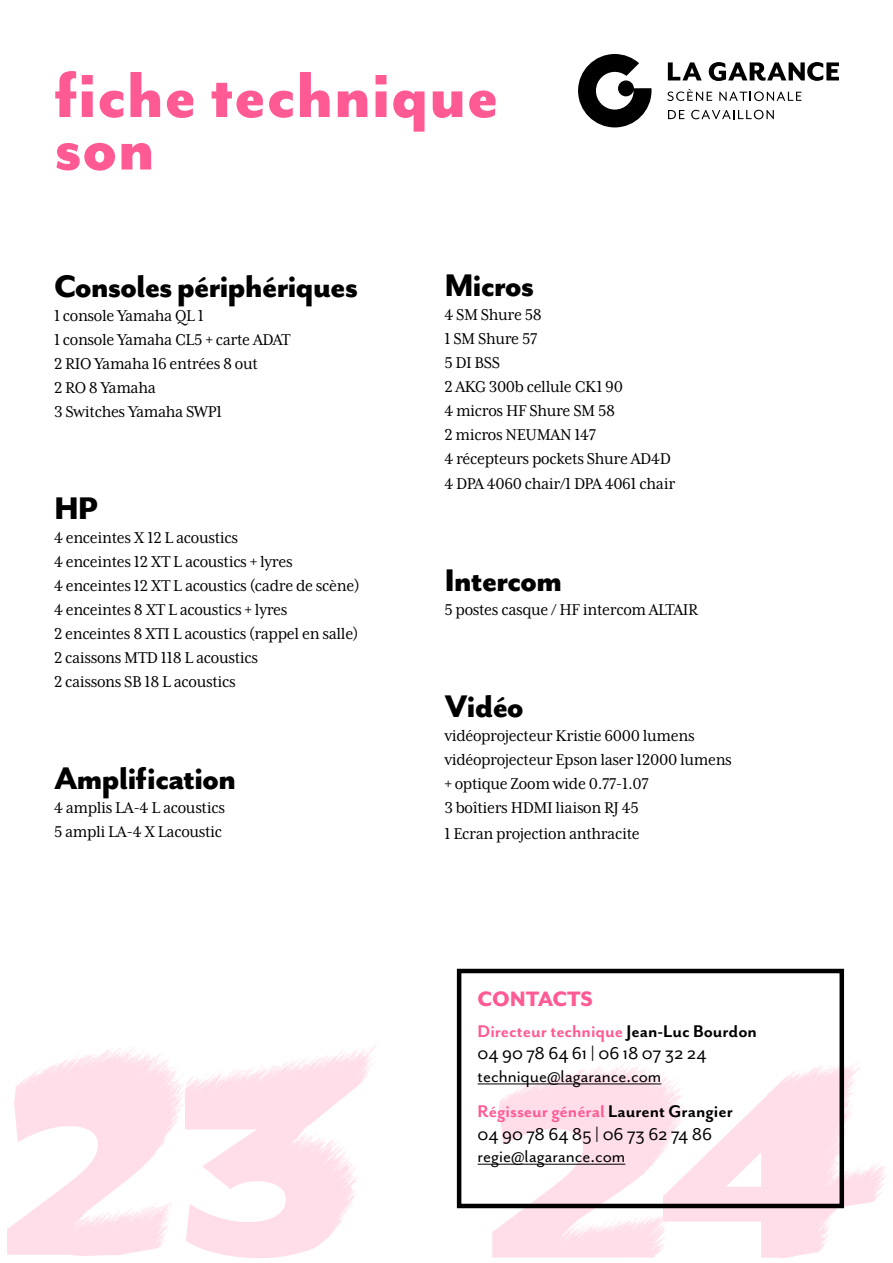
<style>
.page{position:relative;width:893px;height:1263px;background:#fff}
.page>*{position:absolute;margin:0;border:0;box-sizing:border-box;transform-origin:0 0}
.t1{font:800 75px "Mr Eaves Mod OT";color:#ff5a94}
.t2{font:800 36px "Mr Eaves San OT";letter-spacing:-.03em;color:#000}
.t3{font:800 24px "Mr Eaves San OT";letter-spacing:-.005em;color:#ff5a94}
.t4{font:19.5px/22.5px "Mr Eaves San OT";color:#000}
.t5{font:18px/24px "Mrs Eaves XL Serif Nar OT";letter-spacing:-.02em;color:#000}
.s1{font-weight:700;color:#ff5a94}
.s2{font-weight:700}
</style>
<div class="page">
<svg style="left:7px;top:1044px;width:370px;height:214px"></svg>
<svg style="left:492px;top:1061px;width:395px;height:197px"></svg>
<svg style="left:668px;top:62px;width:34px;height:18px"></svg>
<svg style="left:709px;top:62px;width:130px;height:19px"></svg>
<svg style="left:667px;top:89px;width:45px;height:12px"></svg>
<svg style="left:719px;top:91px;width:82px;height:10px"></svg>
<svg style="left:668px;top:110px;width:16px;height:9px"></svg>
<svg style="left:691px;top:110px;width:83px;height:9px"></svg>
<svg style="left:578px;top:54px;width:73px;height:73px"></svg>
<div style="left:457px;top:969px;width:387px;height:239px;border:4px solid #000"></div>
<hr style="left:478px;top:1083px;width:183px;height:1px;background:#000">
<hr style="left:478px;top:1164px;width:147px;height:1px;background:#000">
<h1 class="t1" style="left:54px;top:51px;width:446px">fiche technique</h1>
<h1 class="t1" style="left:54px;top:104px;width:103px">son</h1>
<h2 class="t2" style="left:54px;top:265px;width:306px">Consoles périphériques</h2>
<p class="t5" style="left:54px;top:303px;width:238px">1 console Yamaha QL 1<br>1 console Yamaha CL5 + carte ADAT<br>2 RIO Yamaha 16 entrées 8 out<br>2 RO 8 Yamaha<br>3 Switches Yamaha SWP1</p>
<h2 class="t2" style="left:54px;top:487px;width:45px">HP</h2>
<p class="t5" style="left:54px;top:525px;width:307px">4 enceintes X 12 L acoustics<br>4 enceintes 12 XT L acoustics + lyres<br>4 enceintes 12 XT L acoustics (cadre de scène)<br>4 enceintes 8 XT L acoustics + lyres<br>2 enceintes 8 XTI L acoustics (rappel en salle)<br>2 caissons MTD 118 L acoustics<br>2 caissons SB 18 L acoustics</p>
<h2 class="t2" style="left:54px;top:757px;width:184px">Amplification</h2>
<p class="t5" style="left:54px;top:795px;width:173px">4 amplis LA-4 L acoustics<br>5 ampli LA-4 X Lacoustic</p>
<h2 class="t2" style="left:444px;top:264px;width:91px">Micros</h2>
<p class="t5" style="left:444px;top:302px;width:232px">4 SM Shure 58<br>1 SM Shure 57<br>5 DI BSS<br>2 AKG 300b cellule CK1 90<br>4 micros HF Shure SM 58<br>2 micros NEUMAN 147<br>4 récepteurs pockets Shure AD4D<br>4 DPA 4060 chair/1 DPA 4061 chair</p>
<h2 class="t2" style="left:444px;top:559px;width:119px">Intercom</h2>
<p class="t5" style="left:444px;top:598px;width:256px">5 postes casque / HF intercom ALTAIR</p>
<h2 class="t2" style="left:444px;top:685px;width:81px">Vidéo</h2>
<p class="t5" style="left:444px;top:724px;width:289px">vidéoprojecteur Kristie 6000 lumens vidéoprojecteur Epson laser 12000 lumens + optique Zoom wide 0.77-1.07<br>3 boîtiers HDMI liaison RJ 45<br>1 Ecran projection anthracite</p>
<h3 class="t3" style="left:478px;top:985px;width:117px">CONTACTS</h3>
<p class="t4" style="left:478px;top:1020px;width:281px"><span class="s1">Directeur technique</span> <span class="s2">Jean-Luc Bourdon<br></span>04 90 78 64 61 | 06 18 07 32 24 technique@lagarance.com</p>
<p class="t4" style="left:478px;top:1100px;width:257px"><span class="s1">Régisseur général</span> <span class="s2">Laurent Grangier<br></span>04 90 78 64 85 | 06 73 62 74 86 regie@lagarance.com</p>
</div>
